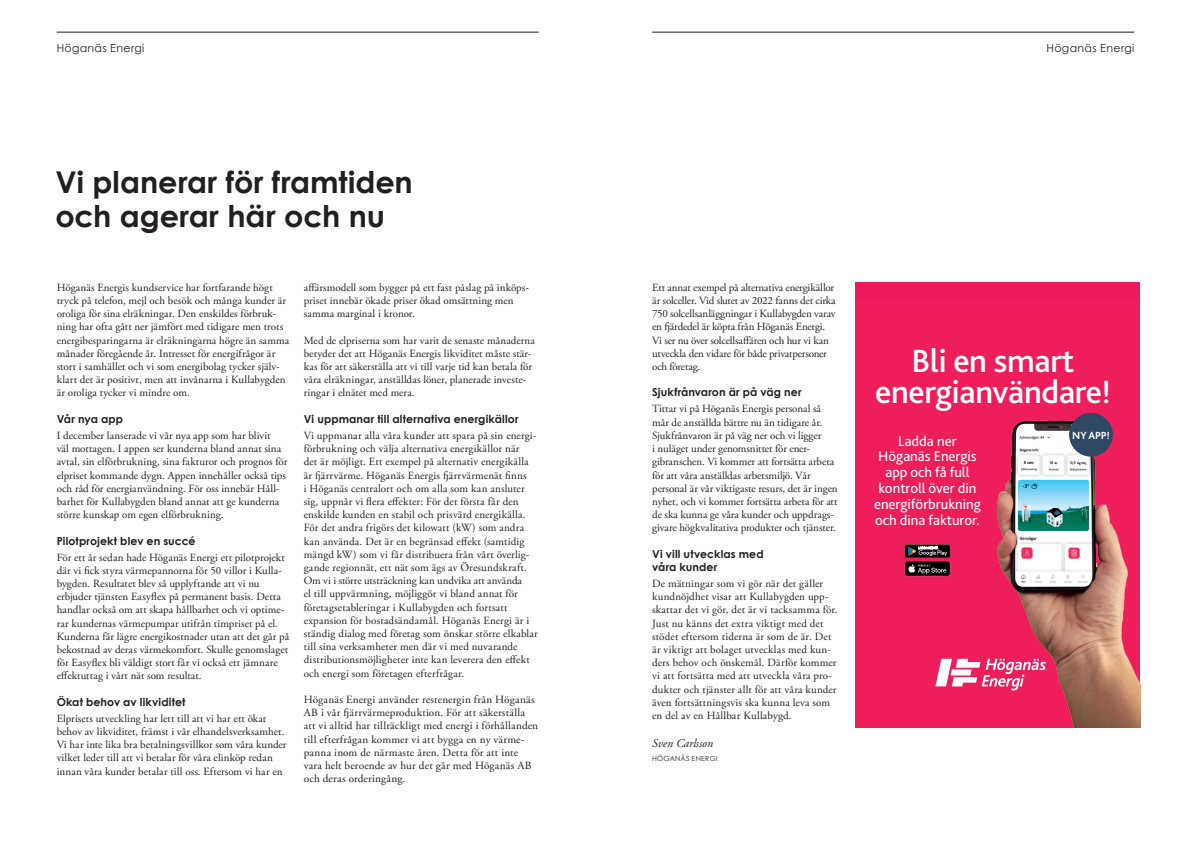
<style>
.page{position:relative;width:1191px;height:842px;background:#fff}
.page>*{position:absolute;margin:0;border:0;box-sizing:border-box;transform-origin:0 0}
.t1{font:500 33.7px/30.4px "Bliss 2";letter-spacing:-.01em;color:#fff;text-align:center}
.t2{font:700 30px/34px "Century Gothic";color:#231f20}
.t3{font:14.7px/15.9px "Bliss 2";color:#fff;text-align:center}
.t4{font:italic 12px "Adobe Garamond Pro";color:#231f20}
.t5{font:11px/13.2px "Adobe Garamond Pro";letter-spacing:.005em;color:#231f20}
.t6{font:11px/13.2px "Adobe Garamond Pro";letter-spacing:-.015em;color:#231f20}
.t7{font:700 11px/13.2px "Century Gothic";letter-spacing:.01em;color:#231f20}
.t8{font:11px "Century Gothic";letter-spacing:.03em;color:#231f20}
.t9{font:700 10.8px "Bliss 2";color:#fff}
.t10{font:7px "Century Gothic";letter-spacing:.04em;color:#231f20}
</style>
<div class="page">
<hr style="left:57px;top:32px;width:482px;height:1px;background:#231f20">
<hr style="left:652px;top:32px;width:482px;height:1px;background:#231f20">
<div style="left:855px;top:283px;width:285px;height:445px;background:#ed1b5c"></div>
<svg style="left:904px;top:544px;width:46px;height:32px"></svg>
<img style="left:988px;top:413px;width:152px;height:315px">
<div style="left:1069px;top:413px;width:43px;height:44px;background:#2f4864;border-radius:50%"></div>
<svg style="left:935px;top:659px;width:110px;height:31px"></svg>
<p class="t8" style="left:57px;top:40px;width:89px">Höganäs Energi</p>
<p class="t8" style="left:1046px;top:40px;width:89px">Höganäs Energi</p>
<h2 class="t2" style="left:55px;top:163px;width:359px">Vi planerar för framtiden och agerar här och nu</h2>
<p class="t5" style="left:57px;top:281px;width:234px">Höganäs Energis kundservice har fortfarande högt tryck på telefon, mejl och besök och många kunder är oroliga för sina elräkningar. Den enskildes förbruk&shy;ning har ofta gått ner jämfört med tidigare men trots energibesparingarna är elräkningarna högre än samma månader föregående år. Intresset för energifrågor är stort i samhället och vi som energibolag tycker själv&shy;klart det är positivt, men att invånarna i Kullabygden är oroliga tycker vi mindre om.</p>
<p class="t7" style="left:57px;top:412px;width:68px">Vår nya app</p>
<p class="t5" style="left:57px;top:429px;width:232px">I december lanserade vi vår nya app som har blivit<br>väl mottagen. I appen ser kunderna bland annat sina avtal, sin elförbrukning, sina fakturor och prognos för elpriset kommande dygn. Appen innehåller också tips och råd för energianvändning. För oss innebär Håll&shy;barhet för Kullabygden bland annat att ge kunderna större kunskap om egen elförbrukning.</p>
<p class="t7" style="left:57px;top:533px;width:140px">Pilotprojekt blev en succé</p>
<p class="t5" style="left:57px;top:551px;width:234px">För ett år sedan hade Höganäs Energi ett pilotprojekt där vi fick styra värmepannorna för 50 villor i Kulla&shy;bygden. Resultatet blev så upplyftande att vi nu erbjuder tjänsten Easyflex på permanent basis. Detta handlar också om att skapa hållbarhet och vi optime&shy;rar kundernas värmepumpar utifrån timpriset på el.<br>Kunderna får lägre energikostnader utan att det går på bekostnad av deras värmekomfort. Skulle genomslaget för Easyflex bli väldigt stort får vi också ett jämnare effektuttag i vårt nät som resultat.</p>
<p class="t7" style="left:57px;top:695px;width:130px">Ökat behov av likviditet</p>
<p class="t5" style="left:57px;top:712px;width:231px">Elprisets utveckling har lett till att vi har ett ökat behov av likviditet, främst i vår elhandelsverksamhet.<br>Vi har inte lika bra betalningsvillkor som våra kunder vilket leder till att vi betalar för våra elinköp redan innan våra kunder betalar till oss. Eftersom vi har en</p>
<p class="t5" style="left:304px;top:281px;width:227px">affärsmodell som bygger på ett fast påslag på inköps&shy;priset innebär ökade priser ökad omsättning men samma marginal i kronor.</p>
<p class="t5" style="left:304px;top:334px;width:232px">Med de elpriserna som har varit de senaste månaderna betyder det att Höganäs Energis likviditet måste stär&shy;kas för att säkerställa att vi till varje tid kan betala för våra elräkningar, anställdas löner, planerade investe&shy;ringar i elnätet med mera.</p>
<p class="t7" style="left:304px;top:412px;width:216px">Vi uppmanar till alternativa energikällor</p>
<p class="t5" style="left:304px;top:429px;width:236px">Vi uppmanar alla våra kunder att spara på sin energi&shy;förbrukning och välja alternativa energikällor när<br>det är möjligt. Ett exempel på alternativ energikälla är fjärrvärme. Höganäs Energis fjärrvärmenät finns<br>i Höganäs centralort och om alla som kan ansluter sig, uppnår vi flera effekter: För det första får den enskilde kunden en stabil och prisvärd energikälla.<br>För det andra frigörs det kilowatt (kW) som andra kan använda. Det är en begränsad effekt (samtidig mängd kW) som vi får distribuera från vårt överlig&shy;gande regionnät, ett nät som ägs av Öresundskraft.<br>Om vi i större utsträckning kan undvika att använda<br>el till uppvärmning, möjliggör vi bland annat för företagsetableringar i Kullabygden och fortsatt expansion för bostadsändamål. Höganäs Energi är i ständig dialog med företag som önskar större elkablar till sina verksamheter men där vi med nuvarande distributionsmöjligheter inte kan leverera den effekt och energi som företagen efterfrågar.</p>
<p class="t5" style="left:304px;top:693px;width:236px">Höganäs Energi använder restenergin från Höganäs AB i vår fjärrvärmeproduktion. För att säkerställa att vi alltid har tillräckligt med energi i förhållanden till efterfrågan kommer vi att bygga en ny värme&shy;panna inom de närmaste åren. Detta för att inte vara helt beroende av hur det går med Höganäs AB och deras orderingång.</p>
<p class="t6" style="left:652px;top:281px;width:185px">Ett annat exempel på alternativa energikällor är solceller. Vid slutet av 2022 fanns det cirka 750 solcellsanläggningar i Kullabygden varav en fjärdedel är köpta från Höganäs Energi.<br>Vi ser nu över solcellsaffären och hur vi kan utveckla den vidare för både privatpersoner och företag.</p>
<p class="t7" style="left:652px;top:385px;width:151px">Sjukfrånvaron är på väg ner</p>
<p class="t5" style="left:652px;top:403px;width:187px">Tittar vi på Höganäs Energis personal så mår de anställda bättre nu än tidigare år.<br>Sjukfrånvaron är på väg ner och vi ligger<br>i nuläget under genomsnittet för ener&shy;gibranschen. Vi kommer att fortsätta arbeta för att våra anställdas arbetsmiljö. Vår personal är vår viktigaste resurs, det är ingen nyhet, och vi kommer fortsätta arbeta för att de ska kunna ge våra kunder och uppdrags&shy;givare högkvalitativa produkter och tjänster.</p>
<p class="t7" style="left:652px;top:547px;width:113px">Vi vill utvecklas med våra kunder</p>
<p class="t5" style="left:652px;top:577px;width:187px">De mätningar som vi gör när det gäller kundnöjdhet visar att Kullabygden upp&shy;skattar det vi gör, det är vi tacksamma för.<br>Just nu känns det extra viktigt med det stödet eftersom tiderna är som de är. Det är viktigt att bolaget utvecklas med kun&shy;ders behov och önskemål. Därför kommer vi att fortsätta med att utveckla våra pro&shy;dukter och tjänster allt för att våra kunder även fortsättningsvis ska kunna leva som en del av en Hållbar Kullabygd.</p>
<p class="t4" style="left:652px;top:735px;width:62px">Sven Carlsson</p>
<p class="t10" style="left:652px;top:753px;width:67px">HÖGANÄS ENERGI</p>
<h1 class="t1" style="left:875px;top:345px;width:237px">Bli en smart energianvändare!</h1>
<h3 class="t3" style="left:874px;top:432px;width:108px">Ladda ner<br>Höganäs Energis app och få full kontroll över din energiförbrukning och dina fakturor.</h3>
<p class="t9" style="left:1072px;top:428px;width:39px">NY APP!</p>
</div>
